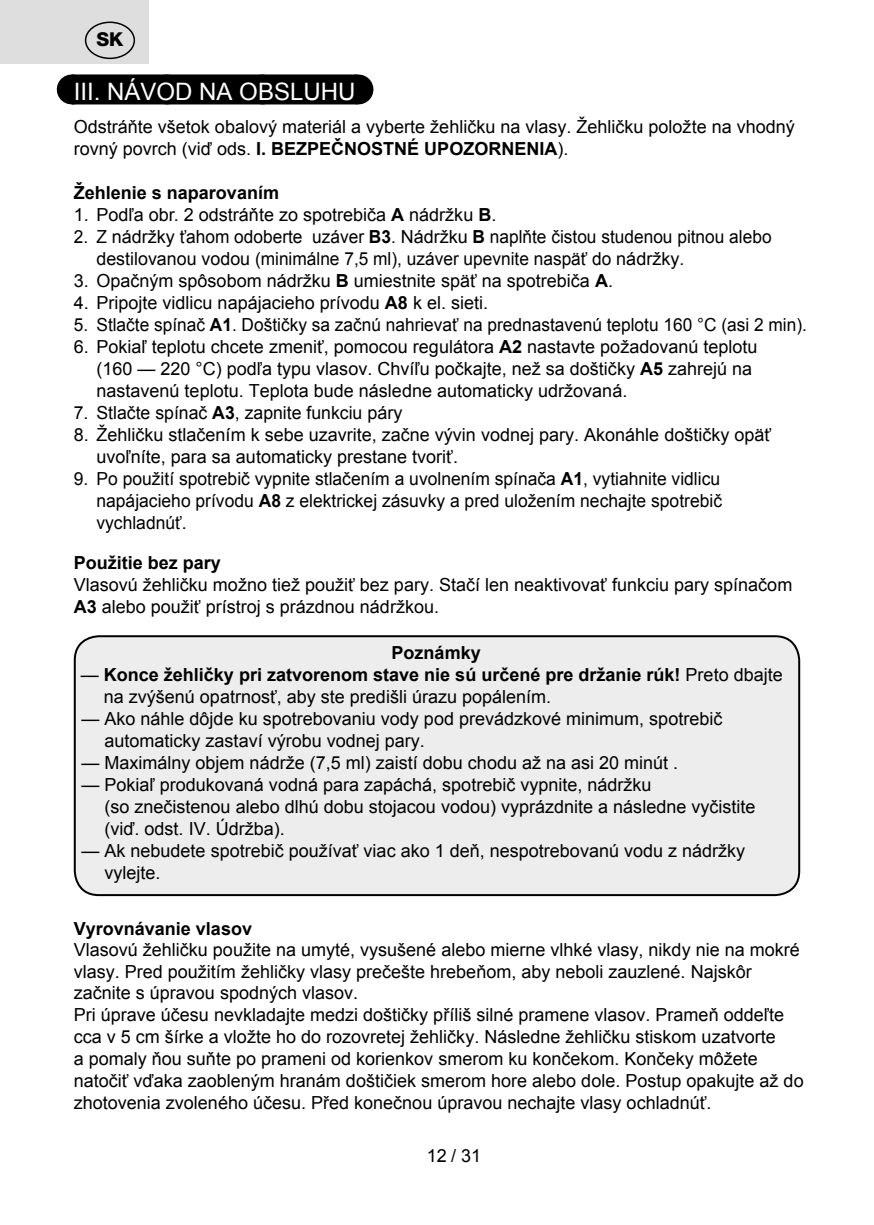
<style>
.page{position:relative;width:874px;height:1225px;background:#fff}
.page>*{position:absolute;margin:0;border:0;box-sizing:border-box;transform-origin:0 0}
.t1{font:24px "Arial";color:#fff}
.t2{font:800 19.2px "Helvetica Neue OT";color:#000}
.t3{font:18px/22px "Arial";color:#000}
.t4{font:18px/22px "Arial";color:#000;scale:.96 1}
.t5{font:700 18px "Arial";color:#000}
.s1{font-weight:700}
</style>
<div class="page">
<div style="left:72px;top:74px;width:285px;height:30px;background:#000"></div>
<svg style="left:167px;top:74px;width:143px;height:1px"></svg>
<hr style="left:357px;top:74px;width:1px;height:30px;background:#000">
<div style="left:75px;top:636px;width:723px;height:259px;background:#ededed;border-radius:24px"></div>
<div style="left:74px;top:635px;width:725px;height:261px;border:2px solid #000;border-radius:24px"></div>
<div style="left:0;top:0;width:148px;height:64px;background:#dedede"></div>
<div style="left:85px;top:22px;width:50px;height:37px;border:1px solid #000;border-radius:50%"></div>
<p class="t2" style="left:96px;top:28px;width:28px">SK</p>
<h1 class="t1" style="left:74px;top:75px;width:283px">III. NÁVOD NA OBSLUHU</h1>
<p class="t3" style="left:74px;top:116px;width:722px">Odstráňte všetok obalový materiál a vyberte žehličku na vlasy. Žehličku položte na vhodný rovný povrch (viď ods. <span class="s1">I. BEZPEČNOSTNÉ UPOZORNENIA</span>).</p>
<p class="t5" style="left:74px;top:180px;width:207px">Žehlenie s naparovaním</p>
<p class="t3" style="left:74px;top:204px;width:424px">1. Podľa obr. 2 odstráňte zo spotrebiča <span class="s1">A</span> nádržku <span class="s1">B</span>.</p>
<p class="t4" style="left:96px;top:226px;width:704px;text-indent:-23px">2. Z nádržky ťahom odoberte uzáver <span class="s1">B3</span>. Nádržku <span class="s1">B</span> naplňte čistou studenou pitnou alebo destilovanou vodou (minimálne 7,5 ml), uzáver upevnite naspäť do nádržky.</p>
<p class="t3" style="left:74px;top:270px;width:540px">3. Opačným spôsobom nádržku <span class="s1">B</span> umiestnite späť na spotrebiča <span class="s1">A</span>.</p>
<p class="t3" style="left:74px;top:292px;width:415px">4. Pripojte vidlicu napájacieho prívodu <span class="s1">A8</span> k el. sieti.</p>
<p class="t4" style="left:74px;top:314px;width:764px">5. Stlačte spínač <span class="s1">A1</span>. Doštičky sa začnú nahrievať na prednastavenú teplotu 160 °C (asi 2 min).</p>
<p class="t3" style="left:96px;top:336px;width:662px;text-indent:-23px">6. Pokiaľ teplotu chcete zmeniť, pomocou regulátora <span class="s1">A2</span> nastavte požadovanú teplotu (160 — 220 °C) podľa typu vlasov. Chvíľu počkajte, než sa doštičky <span class="s1">A5</span> zahrejú na nastavenú teplotu. Teplota bude následne automaticky udržovaná.</p>
<p class="t3" style="left:74px;top:402px;width:330px">7. Stlačte spínač <span class="s1">A3</span>, zapnite funkciu páry</p>
<p class="t3" style="left:96px;top:424px;width:676px;text-indent:-23px">8. Žehličku stlačením k sebe uzavrite, začne vývin vodnej pary. Akonáhle doštičky opäť uvoľníte, para sa automaticky prestane tvoriť.</p>
<p class="t3" style="left:96px;top:468px;width:626px;text-align:justify;text-indent:-23px">9. Po použití spotrebič vypnite stlačením a uvolnením spínača <span class="s1">A1</span>, vytiahnite vidlicu napájacieho prívodu <span class="s1">A8</span> z elektrickej zásuvky a pred uložením nechajte spotrebič vychladnúť.</p>
<p class="t5" style="left:74px;top:550px;width:149px">Použitie bez pary</p>
<p class="t3" style="left:74px;top:574px;width:719px">Vlasovú žehličku možno tiež použiť bez pary. Stačí len neaktivovať funkciu pary spínačom<br><span class="s1">A3</span> alebo použiť prístroj s prázdnou nádržkou.</p>
<p class="t5" style="left:391px;top:640px;width:91px">Poznámky</p>
<p class="t3" style="left:104px;top:664px;width:680px;text-indent:-23px">— <span class="s1">Konce žehličky pri zatvorenom stave nie sú určené pre držanie rúk!</span> Preto dbajte na zvýšenú opatrnosť, aby ste predišli úrazu popálením.</p>
<p class="t3" style="left:104px;top:708px;width:619px;text-indent:-23px">— Ako náhle dôjde ku spotrebovaniu vody pod prevádzkové minimum, spotrebič automaticky zastaví výrobu vodnej pary.</p>
<p class="t3" style="left:81px;top:752px;width:598px">— Maximálny objem nádrže (7,5 ml) zaistí dobu chodu až na asi 20 minút .</p>
<p class="t3" style="left:104px;top:774px;width:652px;text-indent:-23px">— Pokiaľ produkovaná vodná para zapáchá, spotrebič vypnite, nádržku<br>(so znečistenou alebo dlhú dobu stojacou vodou) vyprázdnite a následne vyčistite (viď. odst. IV. Údržba).</p>
<p class="t3" style="left:104px;top:840px;width:642px;text-indent:-23px">— Ak nebudete spotrebič používať viac ako 1 deň, nespotrebovanú vodu z nádržky vylejte.</p>
<p class="t5" style="left:74px;top:916px;width:180px">Vyrovnávanie vlasov</p>
<p class="t3" style="left:74px;top:939px;width:731px">Vlasovú žehličku použite na umyté, vysušené alebo mierne vlhké vlasy, nikdy nie na mokré vlasy. Pred použitím žehličky vlasy prečešte hrebeňom, aby neboli zauzlené. Najskôr začnite s úpravou spodných vlasov.<br>Pri úprave účesu nevkladajte medzi doštičky příliš silné pramene vlasov. Prameň oddeľte cca v 5 cm šírke a vložte ho do rozovretej žehličky. Následne žehličku stiskom uzatvorte<br>a pomaly ňou suňte po prameni od korienkov smerom ku končekom. Končeky môžete natočiť vďaka zaobleným hranám doštičiek smerom hore alebo dole. Postup opakujte až do zhotovenia zvoleného účesu. Před konečnou úpravou nechajte vlasy ochladnúť.</p>
<p class="t3" style="left:427px;top:1144px;width:56px">12 / 31</p>
</div>
